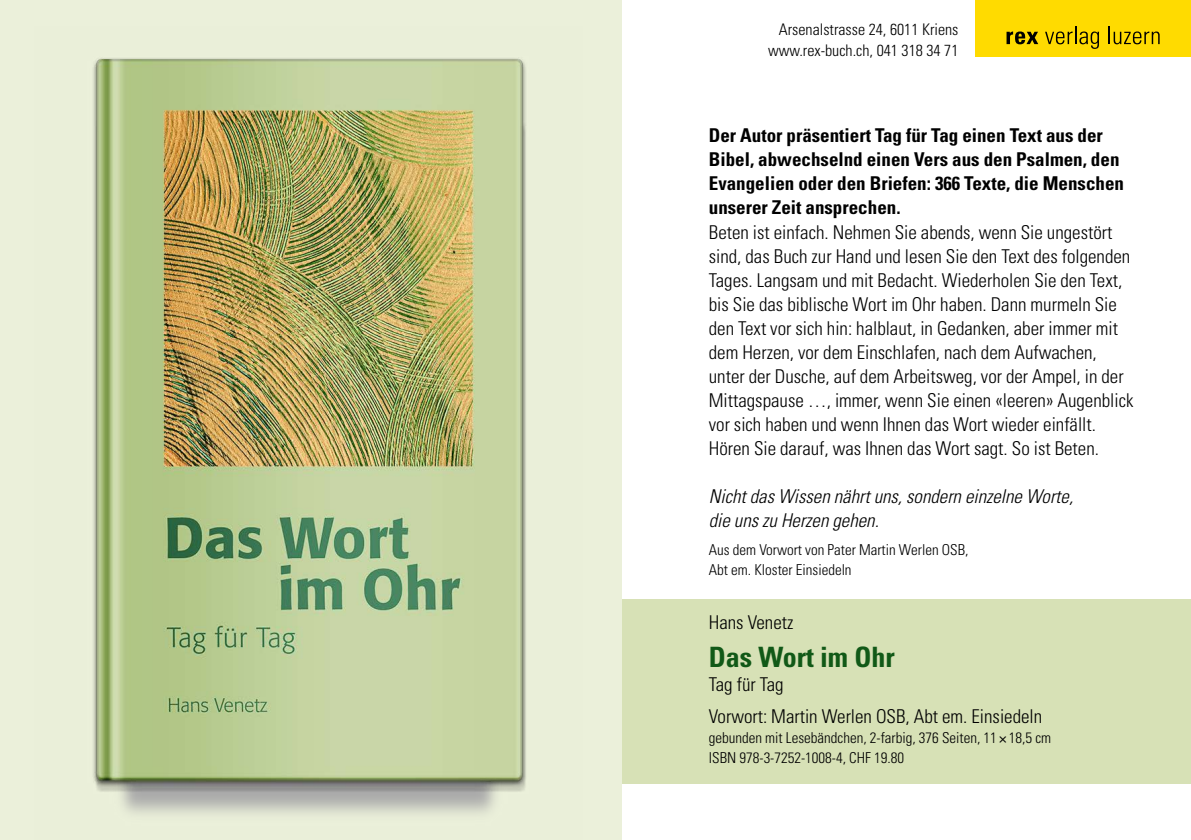
<style>
.page{position:relative;width:1191px;height:840px;background:#fff}
.page>*{position:absolute;margin:0;border:0;box-sizing:border-box;transform-origin:0 0}
.t1{font:700 condensed 28px "Univers";color:#115917}
.t2{font:300 condensed 19px/24px "Univers";color:#000}
.t3{font:700 condensed 19px/24px "Univers";color:#000}
.t4{font:italic 300 condensed 19px/24px "Univers";color:#000}
.t5{font:300 condensed 16px/21px "Univers";color:#000;text-align:right}
.t6{font:300 condensed 15px/20px "Univers";color:#000}
</style>
<div class="page">
<div style="left:622px;top:598px;width:569px;height:184px;background:#d7e1b6"></div>
<div style="left:0;top:0;width:622px;height:839px;background:#ebf0da"></div>
<img style="left:93px;top:58px;width:433px;height:756px">
<div style="left:975px;top:0;width:216px;height:57px;background:#ffdb00"></div>
<svg style="left:1006px;top:31px;width:32px;height:13px"></svg>
<svg style="left:1045px;top:26px;width:54px;height:23px"></svg>
<svg style="left:1108px;top:26px;width:51px;height:18px"></svg>
<p class="t5" style="left:768px;top:19px;width:192px">Arsenalstrasse 24, 6011 Kriens www.rex-buch.ch, 041 318 34 71</p>
<p class="t3" style="left:709px;top:123px;width:417px">Der Autor präsentiert Tag für Tag einen Text aus der Bibel, abwechselnd einen Vers aus den Psalmen, den Evangelien oder den Briefen: 366 Texte, die Menschen unserer Zeit ansprechen.</p>
<p class="t2" style="left:709px;top:219px;width:426px">Beten ist einfach. Nehmen Sie abends, wenn Sie ungestört sind, das Buch zur Hand und lesen Sie den Text des folgenden Tages. Langsam und mit Bedacht. Wiederholen Sie den Text, bis Sie das biblische Wort im Ohr haben. Dann murmeln Sie den Text vor sich hin: halblaut, in Gedanken, aber immer mit dem Herzen, vor dem Einschlafen, nach dem Aufwachen, unter der Dusche, auf dem Arbeitsweg, vor der Ampel, in der Mittagspause …, immer, wenn Sie einen «leeren» Augenblick vor sich haben und wenn Ihnen das Wort wieder einfällt.<br>Hören Sie darauf, was Ihnen das Wort sagt. So ist Beten.</p>
<p class="t4" style="left:709px;top:483px;width:366px">Nicht das Wissen nährt uns, sondern einzelne Worte, die uns zu Herzen gehen.</p>
<p class="t6" style="left:709px;top:539px;width:261px">Aus dem Vorwort von Pater Martin Werlen OSB,<br>Abt em. Kloster Einsiedeln</p>
<p class="t2" style="left:709px;top:609px;width:86px">Hans Venetz</p>
<h1 class="t1" style="left:709px;top:639px;width:187px">Das Wort im Ohr</h1>
<p class="t2" style="left:709px;top:667px;width:335px;line-height:32px">Tag für Tag<br>Vorwort: Martin Werlen OSB, Abt em. Einsiedeln</p>
<p class="t6" style="left:709px;top:727px;width:344px">gebunden mit Lesebändchen, 2-farbig, 376 Seiten, 11 18,5 cm<br>ISBN 978-3-7252-1008-4, CHF 19.80</p>
</div>
